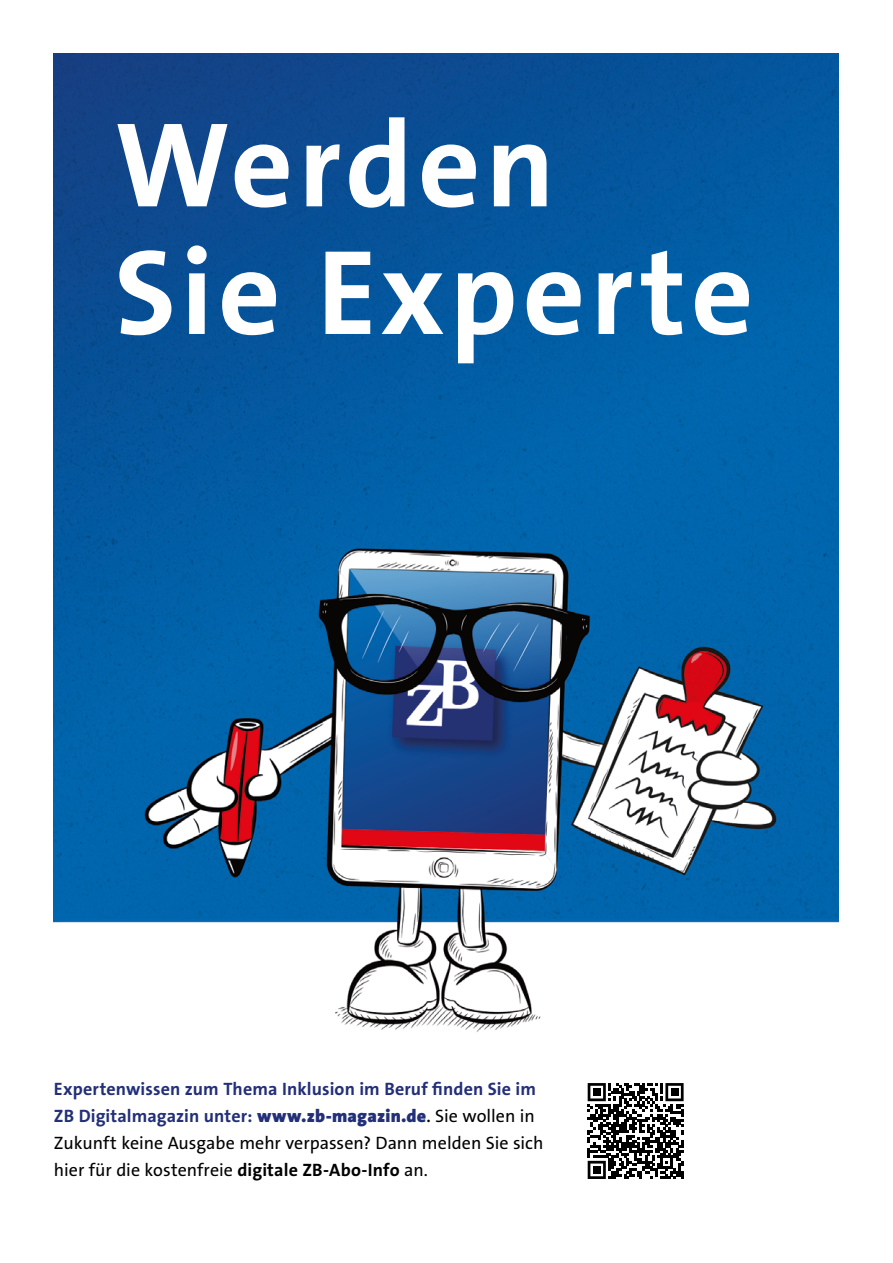
<style>
.page{position:relative;width:893px;height:1263px;background:#fff}
.page>*{position:absolute;margin:0;border:0;box-sizing:border-box;transform-origin:0 0}
.t1{font:700 121.95px/127.6px "The Sans B W7";letter-spacing:.04em;color:#fff}
.t2{font:700 18px/27px "The Sans B W7";letter-spacing:.005em;color:#222f79}
.t3{font:18px/27px "The Sans B W5 Plain";color:#000}
.s1{font-family:"The Sans B W9";font-weight:900}
.s2{font-family:"The Sans B W6";font-weight:600;color:#000}
.s3{font-family:"The Sans B W5 Plain";font-weight:400;color:#000}
.s4{font-family:"The Sans B W7";font-weight:700}
</style>
<div class="page">
<img style="left:54px;top:54px;width:785px;height:978px">
<svg style="left:588px;top:1083px;width:96px;height:96px"></svg>
<div style="left:593px;top:1088px;width:8px;height:8px;background:#000"></div>
<div style="left:671px;top:1088px;width:7px;height:8px;background:#000"></div>
<div style="left:593px;top:1166px;width:8px;height:8px;background:#000"></div>
<h1 class="t1" style="left:115px;top:102px;width:641px">Werden<br>Sie Experte</h1>
<p class="t2" style="left:54px;top:1076px;width:483px">Expertenwissen zum Thema Inklusion im Beruf finden Sie im<br>ZB Digitalmagazin unter: <span class="s1">www.zb-magazin.de</span><span class="s2">.</span> <span class="s3">Sie wollen in</span></p>
<p class="t3" style="left:54px;top:1130px;width:491px">Zukunft keine Ausgabe mehr verpassen? Dann melden Sie sich hier für die kostenfreie <span class="s4">digitale ZB-Abo-Info</span> an.</p>
</div>
